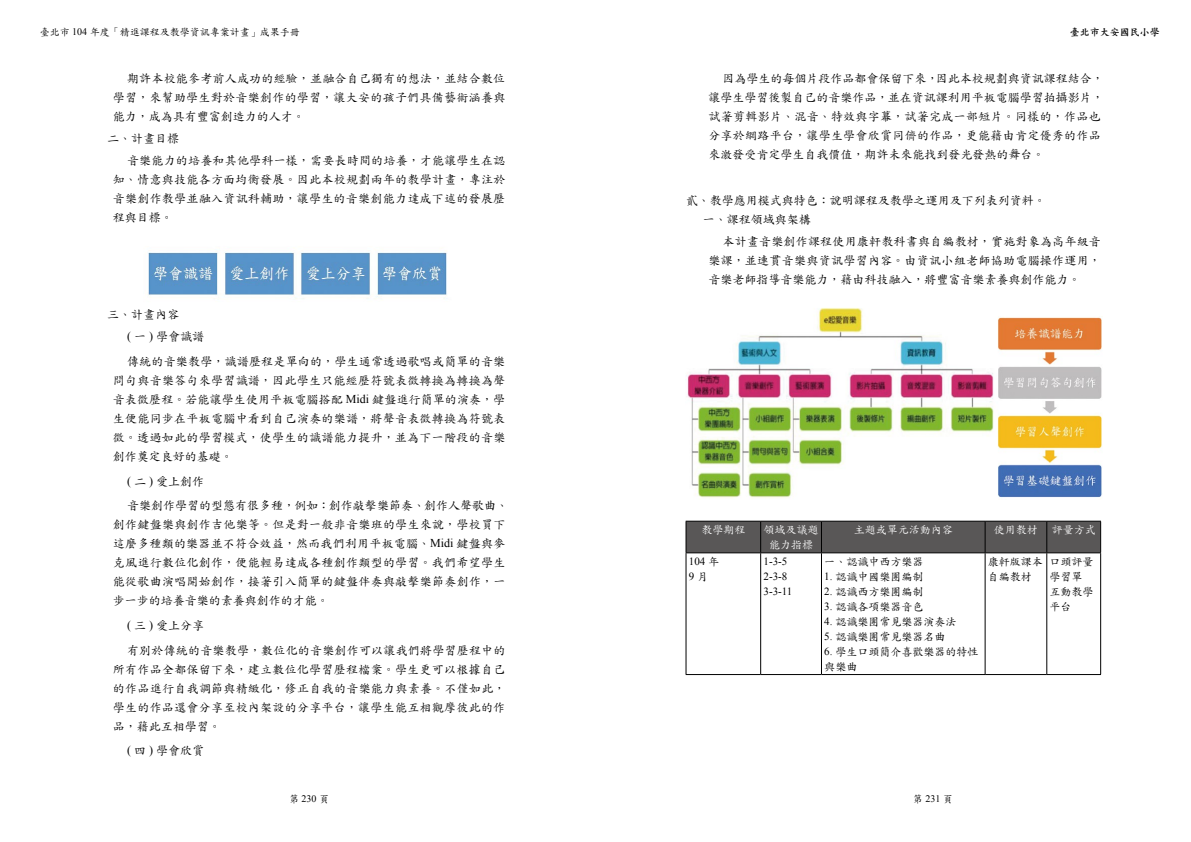
<style>
.page{position:relative;width:1191px;height:842px;background:#fff}
.page>*{position:absolute;margin:0;border:0;box-sizing:border-box;transform-origin:0 0}
.t1{font:12px/19px "DF Kai Shu W5 WIN BF";letter-spacing:.02em;color:#000;text-align:justify}
.t2{font:12px/19px "DF Kai Shu W5 WIN BF";color:#000}
.t3{font:11px/15px "DF Kai Shu W5 WIN BF";color:#000}
.t4{font:11px/15px "DF Kai Shu W5 WIN BF";color:#fff;text-align:center}
.t5{font:11px/15px "Times New Roman";color:#000}
.t6{font:10px "DF Kai Shu W5 WIN BF";color:#000}
.t7{font:10px "Times New Roman";color:#000}
.t8{font:10px "DF Kai Shu W7 WIN BF";color:#000}
.s1{font-family:"Times New Roman"}
.s2{font-family:"DF Kai Shu W5 WIN BF"}
</style>
<div class="page">
<div style="left:686px;top:522px;width:414px;height:30px;background:#595757"></div>
<hr style="left:685px;top:521px;width:75px;height:1px;background:#000">
<hr style="left:685px;top:521px;width:1px;height:31px;background:#000">
<hr style="left:760px;top:521px;width:61px;height:1px;background:#000">
<hr style="left:760px;top:521px;width:1px;height:31px;background:#000">
<hr style="left:821px;top:521px;width:164px;height:1px;background:#000">
<hr style="left:821px;top:521px;width:1px;height:31px;background:#000">
<hr style="left:985px;top:521px;width:61px;height:1px;background:#000">
<hr style="left:984px;top:521px;width:1px;height:31px;background:#000">
<hr style="left:1046px;top:521px;width:55px;height:1px;background:#000">
<hr style="left:1046px;top:521px;width:1px;height:31px;background:#000">
<hr style="left:1100px;top:521px;width:1px;height:31px;background:#000">
<hr style="left:685px;top:552px;width:75px;height:1px;background:#000">
<hr style="left:685px;top:553px;width:1px;height:121px;background:#000">
<hr style="left:760px;top:552px;width:61px;height:1px;background:#000">
<hr style="left:760px;top:553px;width:1px;height:121px;background:#000">
<hr style="left:821px;top:552px;width:164px;height:1px;background:#000">
<hr style="left:821px;top:553px;width:1px;height:121px;background:#000">
<hr style="left:985px;top:552px;width:61px;height:1px;background:#000">
<hr style="left:984px;top:553px;width:1px;height:121px;background:#000">
<hr style="left:1046px;top:552px;width:55px;height:1px;background:#000">
<hr style="left:1046px;top:553px;width:1px;height:121px;background:#000">
<hr style="left:1100px;top:553px;width:1px;height:121px;background:#000">
<hr style="left:685px;top:674px;width:75px;height:1px;background:#000">
<hr style="left:760px;top:674px;width:61px;height:1px;background:#000">
<hr style="left:821px;top:674px;width:164px;height:1px;background:#000">
<hr style="left:985px;top:674px;width:61px;height:1px;background:#000">
<hr style="left:1046px;top:674px;width:55px;height:1px;background:#000">
<img style="left:687px;top:308px;width:415px;height:191px">
<img style="left:148px;top:250px;width:299px;height:49px">
<p class="t6" style="left:40px;top:27px;width:261px">臺北市 <span class="s1">104</span> 年度「精進課程及教學資訊專案計畫」成果手冊</p>
<p class="t8" style="left:1069px;top:27px;width:91px">臺北市大安國民小學</p>
<p class="t1" style="left:113px;top:69px;width:394px;text-indent:14px">期許本校能參考前人成功的經驗，並融合自己獨有的想法，並結合數位學習，來幫助學生對於音樂創作的學習，讓大安的孩子們具備藝術涵養與能力，成為具有豐富創造力的人才。</p>
<p class="t1" style="left:127px;top:127px;width:380px;line-height:21.8px;text-indent:-20px">二、計畫目標<br>音樂能力的培養和其他學科一樣，需要長時間的培養，才能讓學生在認</p>
<p class="t1" style="left:113px;top:169px;width:394px">知、情意與技能各方面均衡發展。因此本校規劃兩年的教學計畫，專注於音樂創作教學並融入資訊科輔助，讓學生的音樂創能力達成下述的發展歷程與目標。</p>
<p class="t2" style="left:127px;top:304px;width:78px;line-height:21.8px;text-indent:-20px">三、計畫內容<br><span class="s1">(</span> 一 <span class="s1">)</span> 學會識譜</p>
<p class="t1" style="left:113px;top:352px;width:394px;text-indent:14px">傳統的音樂教學，識譜歷程是單向的，學生通常透過歌唱或簡單的音樂問句與音樂答句來學習識譜，因此學生只能經歷符號表徵轉換為轉換為聲音表徵歷程。若能讓學生使用平板電腦搭配 <span class="s1">Midi</span> 鍵盤進行簡單的演奏，學生便能同步在平板電腦中看到自己演奏的樂譜，將聲音表徵轉換為符號表徵。透過如此的學習模式，使學生的識譜能力提升，並為下一階段的音樂創作奠定良好的基礎。</p>
<p class="t2" style="left:127px;top:469px;width:383px;line-height:24.7px"><span class="s1">(</span> 二 <span class="s1">)</span> 愛上創作<br>音樂創作學習的型態有很多種，例如：創作敲擊樂節奏、創作人聲歌曲、</p>
<p class="t1" style="left:113px;top:515px;width:394px">創作鍵盤樂與創作吉他樂等。但是對一般非音樂班的學生來說，學校買下這麼多種類的樂器並不符合效益，然而我們利用平板電腦、<span class="s1">Midi</span> 鍵盤與麥克風進行數位化創作，便能輕易達成各種創作類型的學習。我們希望學生能從歌曲演唱開始創作，接著引入簡單的鍵盤伴奏與敲擊樂節奏創作，一步一步的培養音樂的素養與創作的才能。</p>
<p class="t1" style="left:127px;top:613px;width:380px;line-height:24.7px"><span class="s1">(</span> 三 <span class="s1">)</span> 愛上分享<br>有別於傳統的音樂教學，數位化的音樂創作可以讓我們將學習歷程中的</p>
<p class="t1" style="left:113px;top:659px;width:394px">所有作品全都保留下來，建立數位化學習歷程檔案。學生更可以根據自己的作品進行自我調節與精緻化，修正自我的音樂能力與素養。不僅如此，學生的作品還會分享至校內架設的分享平台，讓學生能互相觀摩彼此的作品，藉此互相學習。</p>
<p class="t1" style="left:127px;top:741px;width:78px"><span class="s1">(</span> 四 <span class="s1">)</span> 學會欣賞</p>
<p class="t2" style="left:708px;top:69px;width:397px;text-indent:14px">因為學生的每個片段作品都會保留下來，因此本校規劃與資訊課程結合，讓學生學習後製自己的音樂作品，並在資訊課利用平板電腦學習拍攝影片，試著剪輯影片、混音、特效與字幕，試著完成一部短片。同樣的，作品也分享於網路平台，讓學生學會欣賞同儕的作品，更能藉由肯定優秀的作品來激發受肯定學生自我價值，期許未來能找到發光發熱的舞台。</p>
<p class="t2" style="left:702px;top:191px;width:344px;text-indent:-17px">貳、教學應用模式與特色：說明課程及教學之運用及下列表列資料。一、課程領域與架構</p>
<p class="t1" style="left:708px;top:232px;width:394px;text-indent:14px">本計畫音樂創作課程使用康軒教科書與自編教材，實施對象為高年級音樂課，並連貫音樂與資訊學習內容。由資訊小組老師協助電腦操作運用，音樂老師指導音樂能力，藉由科技融入，將豐富音樂素養與創作能力。</p>
<p class="t4" style="left:701px;top:522px;width:45px">教學期程</p>
<p class="t4" style="left:763px;top:522px;width:56px">領域及議題能力指標</p>
<p class="t4" style="left:853px;top:522px;width:100px">主題或單元活動內容</p>
<p class="t4" style="left:994px;top:522px;width:45px">使用教材</p>
<p class="t4" style="left:1051px;top:522px;width:45px">評量方式</p>
<p class="t5" style="left:689px;top:553px;width:32px">104 <span class="s2">年<br></span>9<span class="s2">月</span></p>
<p class="t5" style="left:763px;top:553px;width:30px">1-3-5<br>2-3-8<br>3-3-11</p>
<p class="t3" style="left:824px;top:554px;width:100px">一、認識中西方樂器</p>
<p class="t3" style="left:988px;top:554px;width:56px">康軒版課本自編教材</p>
<p class="t3" style="left:1049px;top:554px;width:45px">口頭評量學習單互動教學平台</p>
<p class="t3" style="left:824px;top:569px;width:100px"><span class="s1">1.</span> 認識中國樂團編制</p>
<p class="t3" style="left:824px;top:584px;width:100px"><span class="s1">2.</span> 認識西方樂團編制</p>
<p class="t3" style="left:824px;top:599px;width:100px"><span class="s1">3.</span> 認識各項樂器音色</p>
<p class="t3" style="left:824px;top:614px;width:133px"><span class="s1">4.</span> 認識樂團常見樂器演奏法</p>
<p class="t3" style="left:824px;top:629px;width:122px"><span class="s1">5.</span> 認識樂團常見樂器名曲</p>
<p class="t3" style="left:824px;top:644px;width:155px"><span class="s1">6.</span> 學生口頭簡介喜歡樂器的特性與樂曲</p>
<p class="t7" style="left:289px;top:792px;width:41px"><span class="s2">第</span> 230 <span class="s2">頁</span></p>
<p class="t7" style="left:913px;top:792px;width:41px"><span class="s2">第</span> 231 <span class="s2">頁</span></p>
</div>
